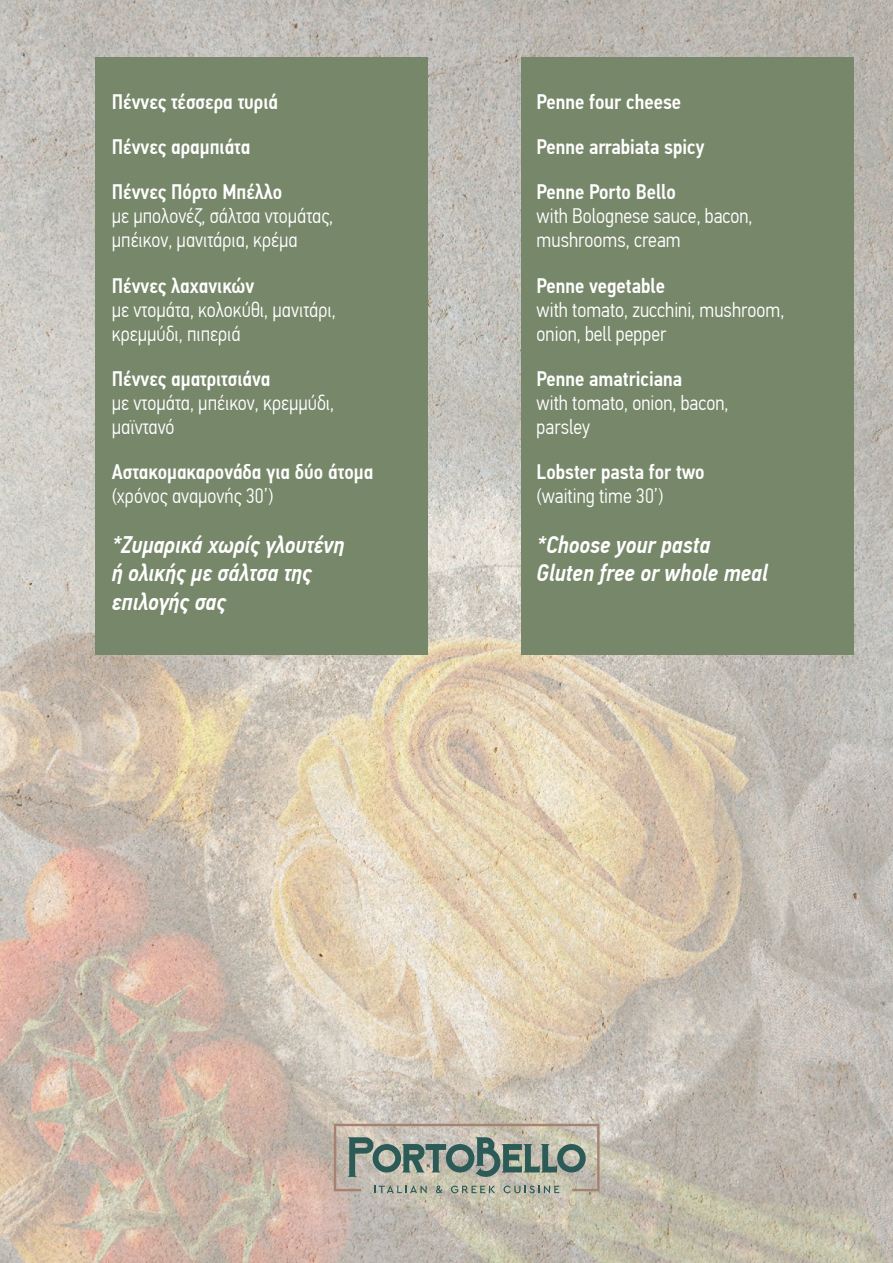
<style>
.page{position:relative;width:893px;height:1263px;background:#fff}
.page>*{position:absolute;margin:0;border:0;box-sizing:border-box;transform-origin:0 0}
.t1{font:italic 500 24px/28.5px "PF Din Text Cond Pro";color:#fff}
.t2{font:300 21px/24px "PF Din Text Cond Pro";color:#fff}
.t3{font:500 21px/45.3px "PF Din Text Cond Pro";color:#fff}
</style>
<div class="page">
<img style="left:0;top:0;width:893px;height:1263px">
<div style="left:521px;top:57px;width:333px;height:597px;background:#778769"></div>
<div style="left:96px;top:57px;width:332px;height:597px;background:#778769"></div>
<svg style="left:334px;top:1124px;width:265px;height:69px;background:#a1a69a"></svg>
<p class="t3" style="left:112px;top:79px;width:172px">Πέννες τέσσερα τυριά<br>Πέννες αραμπιάτα<br>Πέννες Πόρτο Μπέλλο</p>
<p class="t2" style="left:112px;top:204px;width:223px">με μπολονέζ, σάλτσα ντομάτας, μπέικον, μανιτάρια, κρέμα</p>
<p class="t3" style="left:112px;top:263px;width:144px">Πέννες λαχανικών</p>
<p class="t2" style="left:112px;top:298px;width:225px">με ντομάτα, κολοκύθι, μανιτάρι, κρεμμύδι, πιπεριά</p>
<p class="t3" style="left:112px;top:356px;width:160px">Πέννες αματριτσιάνα</p>
<p class="t2" style="left:112px;top:391px;width:224px">με ντομάτα, μπέικον, κρεμμύδι, μαϊντανό</p>
<p class="t3" style="left:112px;top:449px;width:263px">Αστακομακαρονάδα για δύο άτομα</p>
<p class="t2" style="left:112px;top:484px;width:163px">(χρόνος αναμονής 30’)</p>
<p class="t1" style="left:112px;top:531px;width:234px">*Ζυμαρικά χωρίς γλουτένη ή ολικής με σάλτσα της επιλογής σας</p>
<p class="t3" style="left:537px;top:79px;width:169px">Penne four cheese<br>Penne arrabiata spicy<br>Penne Porto Bello</p>
<p class="t2" style="left:537px;top:204px;width:217px">with Bolognese sauce, bacon, mushrooms, cream</p>
<p class="t3" style="left:537px;top:263px;width:130px">Penne vegetable</p>
<p class="t2" style="left:537px;top:298px;width:249px">with tomato, zucchini, mushroom, onion, bell pepper</p>
<p class="t3" style="left:537px;top:356px;width:147px">Penne amatriciana</p>
<p class="t2" style="left:537px;top:391px;width:193px">with tomato, onion, bacon, parsley</p>
<p class="t3" style="left:537px;top:449px;width:169px">Lobster pasta for two</p>
<p class="t2" style="left:537px;top:484px;width:128px">(waiting time 30’)</p>
<p class="t1" style="left:537px;top:531px;width:233px">*Choose your pasta<br>Gluten free or whole meal</p>
</div>
